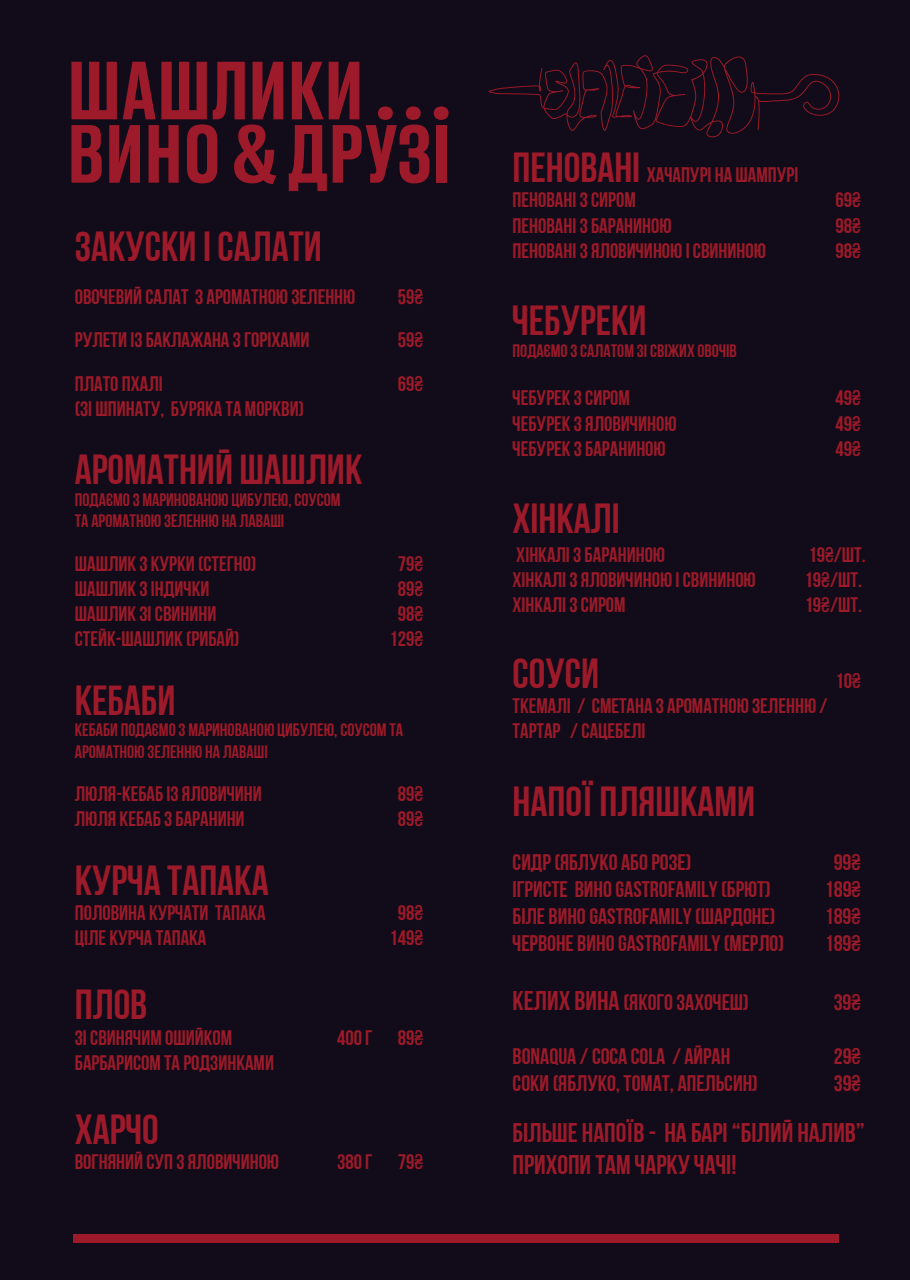
<style>
.page{position:relative;width:910px;height:1280px;background:#120b19}
.page>*{position:absolute;margin:0;border:0;box-sizing:border-box;transform-origin:0 0}
.t1{font:42px "Bebas Neue Cyrillic";color:#9c1a29}
.t2{font:27px/32.4px "Bebas Neue Cyrillic";color:#9c1a29}
.t3{font:22.5px "Bebas Neue Cyrillic";color:#9c1a29}
.t4{font:21px/25.2px "Bebas Neue Cyrillic";color:#9c1a29}
.t5{font:18px/21.6px "Bebas Neue Cyrillic";color:#9c1a29}
.s1{font-family:"DIN Pro";font-weight:500;font-stretch:condensed}
.s2{font-size:42px}
.s3{font-size:27px}
</style>
<div class="page">
<svg style="left:71px;top:62px;width:212px;height:122px"></svg>
<svg style="left:289px;top:62px;width:160px;height:129px"></svg>
<div style="left:436px;top:125px;width:11px;height:58px;background:#9c1a29"></div>
<div style="left:74px;top:1234px;width:765px;height:9px;background:#9c1a29"></div>
<svg style="left:488px;top:55px;width:352px;height:82px"></svg>
<h1 class="t1" style="left:75px;top:223px;width:249px">ЗАКУСКИ I САЛАТИ</h1>
<p class="t4" style="left:75px;top:284px;width:282px">ОВОЧЕВИЙ САЛАТ З АРОМАТНОЮ ЗЕЛЕННЮ</p>
<p class="t4" style="left:398px;top:284px;width:27px">59<span class="s1">₴</span></p>
<p class="t4" style="left:75px;top:327px;width:236px">РУЛЕТИ IЗ БАКЛАЖАНА З ГОРIХАМИ</p>
<p class="t4" style="left:398px;top:327px;width:27px">59<span class="s1">₴</span></p>
<p class="t4" style="left:75px;top:371px;width:90px">ПЛАТО ПХАЛІ</p>
<p class="t4" style="left:398px;top:371px;width:27px">69<span class="s1">₴</span></p>
<p class="t4" style="left:75px;top:396px;width:231px">(ЗІ ШПИНАТУ, БУРЯКА ТА МОРКВИ)</p>
<h1 class="t1" style="left:75px;top:446px;width:289px">АРОМАТНИЙ ШАШЛИК</h1>
<p class="t5" style="left:75px;top:489px;width:267px">ПОДАЄМО З МАРИНОВАНОЮ ЦИБУЛЕЮ, СОУСОМ<br>ТА АРОМАТНОЮ ЗЕЛЕННЮ НА ЛАВАШI</p>
<p class="t4" style="left:75px;top:551px;width:183px">ШАШЛИК З КУРКИ (СТЕГНО)</p>
<p class="t4" style="left:398px;top:551px;width:27px">79<span class="s1">₴</span></p>
<p class="t4" style="left:75px;top:576px;width:136px">ШАШЛИК З ІНДИЧКИ</p>
<p class="t4" style="left:398px;top:576px;width:27px">89<span class="s1">₴</span></p>
<p class="t4" style="left:75px;top:601px;width:143px">ШАШЛИК ЗІ СВИНИНИ</p>
<p class="t4" style="left:398px;top:601px;width:27px">98<span class="s1">₴</span></p>
<p class="t4" style="left:75px;top:626px;width:166px">СТЕЙК-ШАШЛИК (РИБАЙ)</p>
<p class="t4" style="left:389px;top:626px;width:35px">129<span class="s1">₴</span></p>
<h1 class="t1" style="left:75px;top:677px;width:102px">КЕБАБИ</h1>
<p class="t5" style="left:75px;top:719px;width:330px">КЕБАБИ ПОДАЄМО З МАРИНОВАНОЮ ЦИБУЛЕЮ, СОУСОМ ТА<br>АРОМАТНОЮ ЗЕЛЕННЮ НА ЛАВАШІ</p>
<p class="t4" style="left:75px;top:781px;width:189px">ЛЮЛЯ-КЕБАБ IЗ ЯЛОВИЧИНИ</p>
<p class="t4" style="left:398px;top:781px;width:27px">89<span class="s1">₴</span></p>
<p class="t4" style="left:75px;top:806px;width:171px">ЛЮЛЯ КЕБАБ З БАРАНИНИ</p>
<p class="t4" style="left:398px;top:806px;width:27px">89<span class="s1">₴</span></p>
<h1 class="t1" style="left:75px;top:857px;width:195px">КУРЧА ТАПАКА</h1>
<p class="t4" style="left:75px;top:900px;width:192px">ПОЛОВИНА КУРЧАТИ ТАПАКА</p>
<p class="t4" style="left:398px;top:900px;width:27px">98<span class="s1">₴</span></p>
<p class="t4" style="left:75px;top:925px;width:133px">ЦІЛЕ КУРЧА ТАПАКА</p>
<p class="t4" style="left:389px;top:925px;width:35px">149<span class="s1">₴</span></p>
<h1 class="t1" style="left:75px;top:982px;width:74px">ПЛОВ</h1>
<p class="t4" style="left:75px;top:1025px;width:159px">ЗI СВИНЯЧИМ ОШИЙКОМ</p>
<p class="t4" style="left:337px;top:1025px;width:88px">400 г 89<span class="s1">₴</span></p>
<p class="t4" style="left:75px;top:1050px;width:201px">БАРБАРИСОМ ТА РОДЗИНКАМИ</p>
<h1 class="t1" style="left:75px;top:1106px;width:85px">ХАРЧО</h1>
<p class="t4" style="left:75px;top:1149px;width:206px">ВОГНЯНИЙ СУП З ЯЛОВИЧИНОЮ</p>
<p class="t4" style="left:337px;top:1149px;width:88px">380 г 79<span class="s1">₴</span></p>
<p class="t4" style="left:513px;top:162px;width:287px"><span class="s2">ПЕНОВАНІ</span> ХАЧАПУРІ НА ШАМПУРІ<br>ПЕНОВАНІ З СИРОМ</p>
<p class="t4" style="left:835px;top:187px;width:27px">69<span class="s1">₴</span></p>
<p class="t4" style="left:513px;top:213px;width:161px">ПЕНОВАНІ З БАРАНИНОЮ</p>
<p class="t4" style="left:835px;top:213px;width:27px">98<span class="s1">₴</span></p>
<p class="t4" style="left:513px;top:238px;width:255px">ПЕНОВАНІ З ЯЛОВИЧИНОЮ І СВИНИНОЮ</p>
<p class="t4" style="left:835px;top:238px;width:27px">98<span class="s1">₴</span></p>
<h1 class="t1" style="left:513px;top:297px;width:135px">ЧЕБУРЕКИ</h1>
<p class="t5" style="left:513px;top:340px;width:226px">ПОДАЄМО З САЛАТОМ ЗІ СВІЖИХ ОВОЧІВ</p>
<p class="t4" style="left:513px;top:385px;width:119px">ЧЕБУРЕК З СИРОМ</p>
<p class="t4" style="left:835px;top:385px;width:27px">49<span class="s1">₴</span></p>
<p class="t4" style="left:513px;top:411px;width:165px">ЧЕБУРЕК З ЯЛОВИЧИНОЮ</p>
<p class="t4" style="left:835px;top:411px;width:27px">49<span class="s1">₴</span></p>
<p class="t4" style="left:513px;top:436px;width:155px">ЧЕБУРЕК З БАРАНИНОЮ</p>
<p class="t4" style="left:835px;top:436px;width:27px">49<span class="s1">₴</span></p>
<h1 class="t1" style="left:513px;top:495px;width:109px">ХIНКАЛI</h1>
<p class="t4" style="left:516px;top:542px;width:150px">ХIНКАЛI З БАРАНИНОЮ</p>
<p class="t4" style="left:808px;top:542px;width:59px">19<span class="s1">₴</span>/ШТ.</p>
<p class="t4" style="left:513px;top:567px;width:245px">ХIНКАЛI З ЯЛОВИЧИНОЮ І СВИНИНОЮ</p>
<p class="t4" style="left:805px;top:567px;width:59px">19<span class="s1">₴</span>/ШТ.</p>
<p class="t4" style="left:513px;top:592px;width:115px">ХIНКАЛI З СИРОМ</p>
<p class="t4" style="left:805px;top:592px;width:59px">19<span class="s1">₴</span>/ШТ.</p>
<h1 class="t1" style="left:513px;top:650px;width:88px">СОУСИ</h1>
<p class="t4" style="left:513px;top:693px;width:316px">ТКЕМАЛI / СМЕТАНА З АРОМАТНОЮ ЗЕЛЕННЮ /<br>ТАРТАР / САЦЕБЕЛI</p>
<p class="t4" style="left:835px;top:668px;width:27px">10<span class="s1">₴</span></p>
<h1 class="t1" style="left:513px;top:778px;width:244px">НАПОЇ ПЛЯШКАМИ</h1>
<p class="t3" style="left:513px;top:850px;width:180px">СИДР (ЯБЛУКО АБО РОЗЕ)</p>
<p class="t3" style="left:834px;top:850px;width:29px">99<span class="s1">₴</span></p>
<p class="t3" style="left:513px;top:877px;width:260px">ІГРИСТЕ ВИНО GASTROFAMILY (БРЮТ)</p>
<p class="t3" style="left:825px;top:877px;width:38px">189<span class="s1">₴</span></p>
<p class="t3" style="left:513px;top:904px;width:264px">БІЛЕ ВИНО GASTROFAMILY (ШАРДОНЕ)</p>
<p class="t3" style="left:825px;top:904px;width:38px">189<span class="s1">₴</span></p>
<p class="t3" style="left:513px;top:931px;width:273px">ЧЕРВОНЕ ВИНО GASTROFAMILY (МЕРЛО)</p>
<p class="t3" style="left:825px;top:931px;width:38px">189<span class="s1">₴</span></p>
<p class="t3" style="left:513px;top:990px;width:238px"><span class="s3">КЕЛИХ ВИНА</span> (ЯКОГО ЗАХОЧЕШ)</p>
<p class="t3" style="left:834px;top:990px;width:29px">39<span class="s1">₴</span></p>
<p class="t3" style="left:513px;top:1044px;width:219px">BONAQUA / COCA COLA / АЙРАН</p>
<p class="t3" style="left:834px;top:1044px;width:29px">29<span class="s1">₴</span></p>
<p class="t3" style="left:513px;top:1071px;width:247px">СОКИ (ЯБЛУКО, ТОМАТ, АПЕЛЬСИН)</p>
<p class="t3" style="left:834px;top:1071px;width:29px">39<span class="s1">₴</span></p>
<p class="t2" style="left:513px;top:1116px;width:354px">БІЛЬШЕ НАПОЇВ - НА БАРІ “БІЛИЙ НАЛИВ”<br>ПРИХОПИ ТАМ ЧАРКУ ЧАЧІ!</p>
</div>
